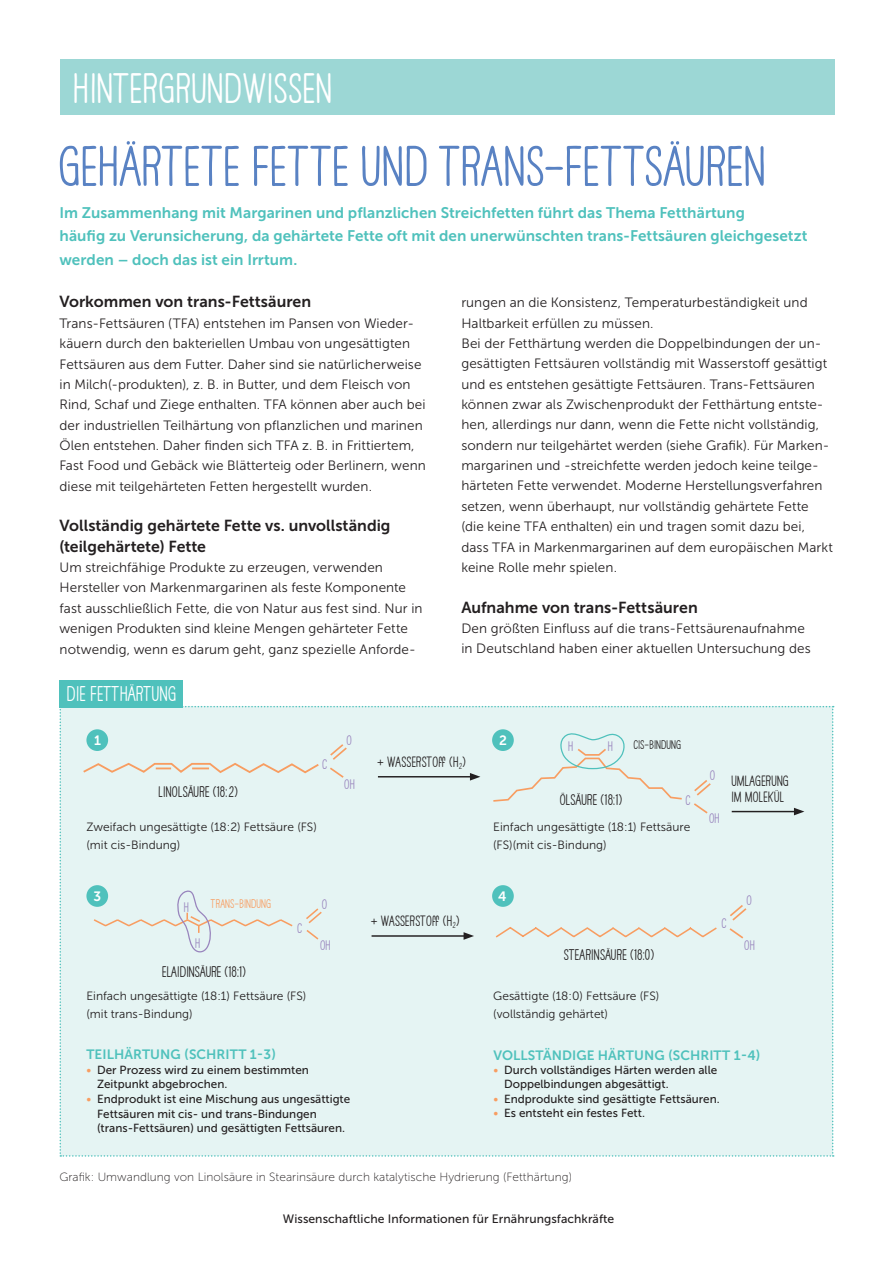
<style>
.page{position:relative;width:893px;height:1263px;background:#fff}
.page>*{position:absolute;margin:0;border:0;box-sizing:border-box;transform-origin:0 0}
.Headline{font:50.25px "HAVEANICEDAY Bold Basic";color:#5982c3}
.BU{font:37.5px "HAVEANICEDAY Bold Basic";letter-spacing:.005em;color:#fff}
.BU-2{font:18.75px "HAVEANICEDAY Bold Basic";letter-spacing:.005em;color:#fff}
.ZWTitel{font:15.9px/20.4px "Museo Sans 700";color:#231f20}
.Vorspann_fett{font:15.3px/23.9px "Museo Sans 700";letter-spacing:.005em;color:#4fc1bc}
.Fließ{font:13.5px/20.4px "Museo Sans 300";letter-spacing:.01em;color:#231f20}
.Grafik_Fließ_bold{font:13.5px "HAVEANICEDAY Bold Basic";letter-spacing:.005em;color:#231f20}
.Fließtext{font:13.5px "Museo Sans 700";letter-spacing:.005em;color:#4fc1bc}
.Fließtext-2{font:13.5px "Museo Sans 700";color:#fff}
.Grafik_Fließ_bold-2{font:13.2px "HAVEANICEDAY Bold Basic";letter-spacing:.005em;color:#231f20}
.t1{font:12.3px "HAVEANICEDAY Bold Basic";letter-spacing:.005em;color:#9884bd}
.BU-3{font:12.15px "Museo Sans 500";letter-spacing:.005em;color:#231f20}
.Grafiktext{font:12px/18px "Museo Sans 300";color:#231f20}
.BU-4{font:11.85px "Museo Sans 100";letter-spacing:.005em;color:#231f20}
.Fließtext-3{font:11.7px/14.7px "Museo Sans 500";color:#231f20}
.Grafik_Fließ_S_27{font:11.7px "Museo Sans 500";color:#231f20}
.Grafik_Fließ_bold-3{font:11.1px "HAVEANICEDAY Bold Basic";letter-spacing:.005em;color:#f89d61}
.Grafik_Fließ_bold-4{font:11.1px "HAVEANICEDAY Bold Basic";letter-spacing:.005em;color:#231f20}
.s1{color:#f89d61}
</style>
<div class="page">
<div style="left:60px;top:60px;width:774px;height:55px;background:#9cd7d5"></div>
<div style="left:59px;top:680px;width:124px;height:27px;background:#4fc1bc"></div>
<div style="left:60px;top:706px;width:774px;height:451px;background:#e5f4f3"></div>
<div style="left:492px;top:729px;width:22px;height:22px;background:#4fc1bc;border-radius:50%"></div>
<div style="left:86px;top:729px;width:22px;height:22px;background:#4fc1bc;border-radius:50%"></div>
<div style="left:86px;top:885px;width:22px;height:22px;background:#4fc1bc;border-radius:50%"></div>
<div style="left:492px;top:885px;width:22px;height:22px;background:#4fc1bc;border-radius:50%"></div>
<p class="BU" style="left:74px;top:66px;width:261px">HINTERGRUNDWISSEN</p>
<p class="Headline" style="left:60px;top:136px;width:709px">GEHÄRTETE FETTE UND TRANS-FETTSÄUREN</p>
<p class="Vorspann_fett" style="left:60px;top:200px;width:749px">Im Zusammenhang mit Margarinen und pflanzlichen Streichfetten führt das Thema Fetthärtung<br>häufig zu Verunsicherung, da gehärtete Fette oft mit den unerwünschten trans-Fettsäuren gleichgesetzt werden – doch das ist ein Irrtum.</p>
<p class="Fließ" style="left:461px;top:292px;width:348px">rungen an die Konsistenz, Temperaturbeständigkeit und<br>Haltbarkeit erfüllen zu müssen.</p>
<p class="Fließ" style="left:461px;top:333px;width:373px">Bei der Fetthärtung werden die Doppelbindungen der un&shy;gesättigten Fettsäuren vollständig mit Wasserstoff gesättigt und es entstehen gesättigte Fettsäuren. Trans-Fettsäuren können zwar als Zwischenprodukt der Fetthärtung entste&shy;hen, allerdings nur dann, wenn die Fette nicht vollständig, sondern nur teilgehärtet werden (siehe Grafik). Für Marken&shy;margarinen und -streichfette werden jedoch keine teilge&shy;härteten Fette verwendet. Moderne Herstellungsverfahren setzen, wenn überhaupt, nur vollständig gehärtete Fette (die keine TFA enthalten) ein und tragen somit dazu bei, dass TFA in Markenmargarinen auf dem europäischen Markt keine Rolle mehr spielen.</p>
<p class="ZWTitel" style="left:461px;top:597px;width:238px">Aufnahme von trans-Fettsäuren</p>
<p class="Fließ" style="left:461px;top:618px;width:351px">Den größten Einfluss auf die trans-Fettsäurenaufnahme in Deutschland haben einer aktuellen Untersuchung des</p>
<p class="ZWTitel" style="left:60px;top:292px;width:253px">Vorkommen von trans-Fettsäuren</p>
<p class="Fließ" style="left:60px;top:313px;width:368px">Trans-Fettsäuren (TFA) entstehen im Pansen von Wieder&shy;käuern durch den bakteriellen Umbau von ungesättigten Fettsäuren aus dem Futter. Daher sind sie natürlicherweise in Milch(-produkten), z. B. in Butter, und dem Fleisch von Rind, Schaf und Ziege enthalten. TFA können aber auch bei der industriellen Teilhärtung von pflanzlichen und marinen Ölen entstehen. Daher finden sich TFA z. B. in Frittiertem, Fast Food und Gebäck wie Blätterteig oder Berlinern, wenn diese mit teilgehärteten Fetten hergestellt wurden.</p>
<p class="ZWTitel" style="left:60px;top:516px;width:333px">Vollständig gehärtete Fette vs. unvollständig (teilgehärtete) Fette</p>
<p class="Fließ" style="left:60px;top:557px;width:365px">Um streichfähige Produkte zu erzeugen, verwenden Hersteller von Markenmargarinen als feste Komponente fast ausschließlich Fette, die von Natur aus fest sind. Nur in wenigen Produkten sind kleine Mengen gehärteter Fette notwendig, wenn es darum geht, ganz spezielle Anforde-</p>
<p class="BU-2" style="left:67px;top:683px;width:111px">DIE FETTHÄRTUNG</p>
<p class="t1" style="left:347px;top:733px;width:7px">O</p>
<p class="t1" style="left:344px;top:777px;width:12px">OH</p>
<p class="Fließtext-2" style="left:94px;top:733px;width:8px">1</p>
<p class="Fließtext-2" style="left:499px;top:733px;width:9px">2</p>
<p class="Grafik_Fließ_bold-2" style="left:377px;top:754px;width:90px">+ WASSERSTOFF (H<sub>2</sub>)</p>
<p class="t1" style="left:322px;top:757px;width:7px">C</p>
<p class="Grafik_Fließ_bold" style="left:159px;top:784px;width:81px">LINOLSÄURE (18:2)</p>
<p class="t1" style="left:568px;top:739px;width:7px">H</p>
<p class="Grafik_Fließ_bold-4" style="left:634px;top:738px;width:49px">CIS-BINDUNG</p>
<p class="t1" style="left:608px;top:739px;width:7px">H</p>
<p class="Grafik_Fließ_bold" style="left:560px;top:792px;width:64px">ÖLSÄURE (18:1)</p>
<p class="t1" style="left:686px;top:792px;width:7px">C</p>
<p class="Grafiktext" style="left:86px;top:817px;width:232px">Zweifach ungesättigte (18:2) Fettsäure (FS) (mit cis-Bindung)</p>
<p class="Grafiktext" style="left:493px;top:817px;width:199px">Einfach ungesättigte (18:1) Fettsäure (FS)(mit cis-Bindung)</p>
<p class="Fließtext-2" style="left:94px;top:889px;width:9px">3</p>
<p class="Fließtext-2" style="left:498px;top:888px;width:10px">4</p>
<p class="Grafik_Fließ_bold-3" style="left:211px;top:897px;width:62px">TRANS-BINDUNG</p>
<p class="t1" style="left:322px;top:897px;width:7px">O</p>
<p class="t1" style="left:320px;top:938px;width:12px">OH</p>
<p class="t1" style="left:184px;top:899px;width:7px">H</p>
<p class="Grafik_Fließ_bold-2" style="left:371px;top:913px;width:90px">+ WASSERSTOFF (H<sub>2</sub>)</p>
<p class="t1" style="left:297px;top:921px;width:7px">C</p>
<p class="t1" style="left:196px;top:936px;width:7px">H</p>
<p class="Grafik_Fließ_bold" style="left:162px;top:963px;width:86px">ELAIDINSÄURE (18:1)</p>
<p class="Grafik_Fließ_bold" style="left:564px;top:946px;width:92px">STEARINSÄURE (18:0)</p>
<p class="Grafiktext" style="left:86px;top:987px;width:221px">Einfach ungesättigte (18:1) Fettsäure (FS)</p>
<p class="Grafiktext" style="left:86px;top:1005px;width:108px">(mit trans-Bindung)</p>
<p class="Grafiktext" style="left:493px;top:987px;width:168px">Gesättigte (18:0) Fettsäure (FS)</p>
<p class="Grafiktext" style="left:493px;top:1005px;width:116px">(vollständig gehärtet)</p>
<p class="t1" style="left:710px;top:768px;width:7px">O</p>
<p class="t1" style="left:709px;top:811px;width:12px">OH</p>
<p class="Grafik_Fließ_bold-2" style="left:732px;top:773px;width:59px">UMLAGERUNG</p>
<p class="Grafik_Fließ_bold-2" style="left:732px;top:789px;width:54px">IM MOLEKÜL</p>
<p class="t1" style="left:722px;top:916px;width:7px">C</p>
<p class="t1" style="left:747px;top:893px;width:7px">O</p>
<p class="t1" style="left:744px;top:938px;width:12px">OH</p>
<p class="Fließtext" style="left:86px;top:1047px;width:191px">TEILHÄRTUNG (SCHRITT 1-3)</p>
<p class="Fließtext-3" style="left:97px;top:1062px;width:213px;text-indent:-11px"><span class="s1">•</span> Der Prozess wird zu einem bestimmten<br>Zeitpunkt abgebrochen.</p>
<p class="Fließtext-3" style="left:97px;top:1091px;width:255px;text-indent:-11px"><span class="s1">•</span> Endprodukt ist eine Mischung aus ungesättigte<br>Fettsäuren mit cis- und trans-Bindungen (trans-Fettsäuren) und gesättigten Fettsäuren.</p>
<p class="Fließtext" style="left:493px;top:1048px;width:269px">VOLLSTÄNDIGE HÄRTUNG (SCHRITT 1-4)</p>
<p class="Grafik_Fließ_S_27" style="left:493px;top:1064px;width:225px"><span class="s1">•</span> Durch vollständiges Härten werden alle</p>
<p class="Grafik_Fließ_S_27" style="left:504px;top:1078px;width:166px">Doppelbindungen abgesättigt.</p>
<p class="Fließtext-3" style="left:493px;top:1091px;width:228px"><span class="s1">•</span> Endprodukte sind gesättigte Fettsäuren.</p>
<p class="Fließtext-3" style="left:493px;top:1106px;width:153px"><span class="s1">•</span> Es entsteht ein festes Fett.</p>
<p class="BU-4" style="left:59px;top:1171px;width:514px">Grafik: Umwandlung von Linolsäure in Stearinsäure durch katalytische Hydrierung (Fetthärtung)</p>
<p class="BU-3" style="left:283px;top:1212px;width:333px">Wissenschaftliche Informationen für Ernährungsfachkräfte</p>
</div>
